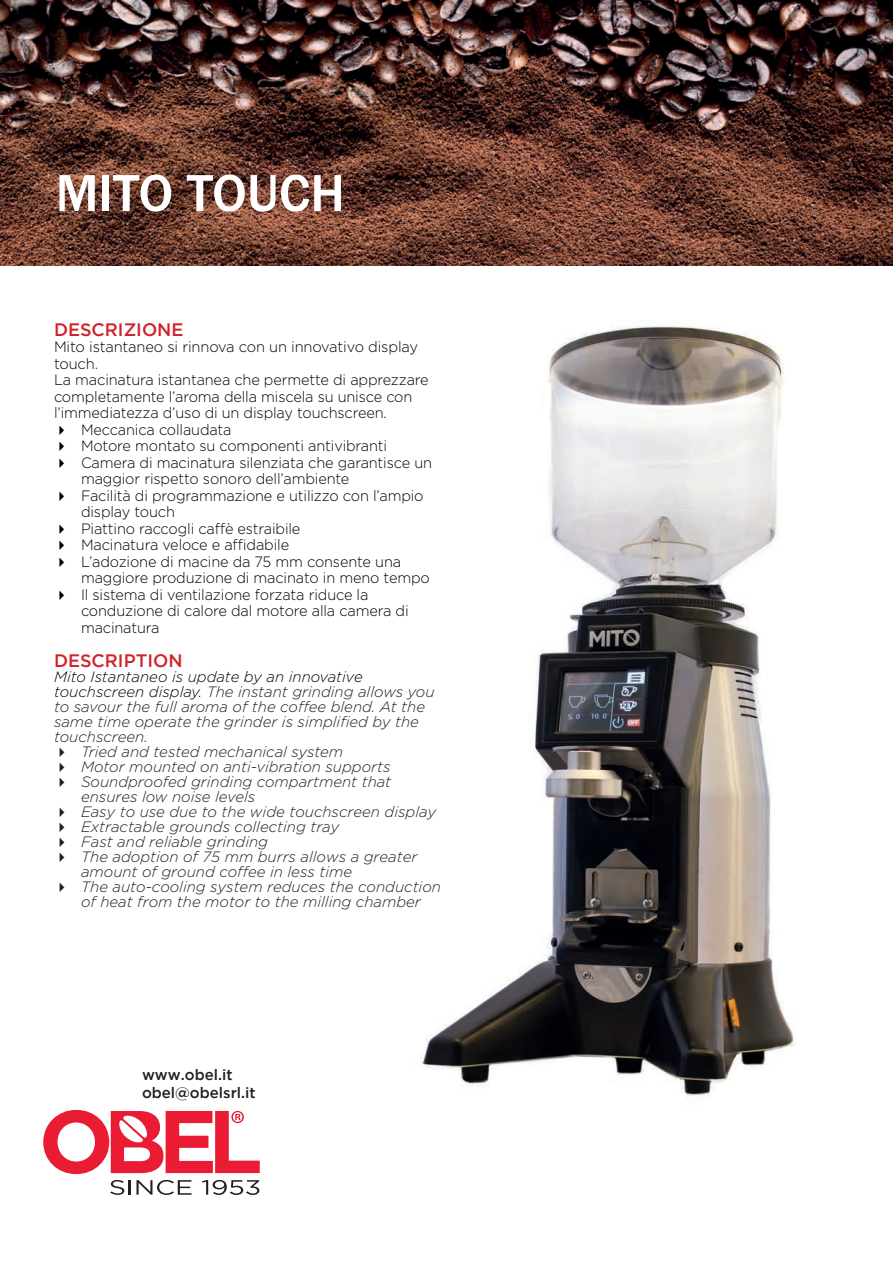
<style>
.page{position:relative;width:893px;height:1263px;background:#fff}
.page>*{position:absolute;margin:0;border:0;box-sizing:border-box;transform-origin:0 0}
.t1{font:500 54px "Franklin Gothic";color:#fff}
.t2{font:500 18px "Gotham";color:#d1232a}
.t3{font:300 15px "Gotham";letter-spacing:-.01em;color:#000}
.t4{font:italic 300 15px "Gotham";color:#231f20}
.t5{font:italic 300 15px "Gotham";color:#000}
.t6{font:500 15px/18px "Gotham";color:#231f20}
.s1{color:#000}
</style>
<div class="page">
<img style="left:421px;top:326px;width:374px;height:771px">
<img style="left:0;top:0;width:893px;height:266px">
<svg style="left:110px;top:1180px;width:21px;height:15px"></svg>
<svg style="left:137px;top:1180px;width:55px;height:15px"></svg>
<svg style="left:202px;top:1180px;width:57px;height:15px"></svg>
<svg style="left:43px;top:1110px;width:217px;height:64px"></svg>
<h1 class="t1" style="left:56px;top:160px;width:291px">MITO TOUCH</h1>
<p class="t2" style="left:54px;top:319px;width:131px">DESCRIZIONE</p>
<p class="t3" style="left:54px;top:337px;width:366px">Mito istantaneo si rinnova con un innovativo display</p>
<p class="t3" style="left:54px;top:354px;width:46px">touch.</p>
<p class="t3" style="left:54px;top:370px;width:376px">La macinatura istantanea che permette di apprezzare</p>
<p class="t3" style="left:54px;top:387px;width:360px">completamente l’aroma della miscela su unisce con</p>
<p class="t3" style="left:54px;top:403px;width:334px">l’immediatezza d’uso di un display touchscreen.</p>
<p class="t3" style="left:81px;top:420px;width:152px">Meccanica collaudata</p>
<p class="t3" style="left:81px;top:436px;width:308px">Motore montato su componenti antivibranti</p>
<p class="t3" style="left:81px;top:453px;width:353px">Camera di macinatura silenziata che garantisce un</p>
<p class="t3" style="left:81px;top:469px;width:270px">maggior rispetto sonoro dell’ambiente</p>
<p class="t3" style="left:81px;top:486px;width:344px">Facilità di programmazione e utilizzo con l’ampio</p>
<p class="t3" style="left:81px;top:502px;width:95px">display touch</p>
<p class="t3" style="left:81px;top:519px;width:221px">Piattino raccogli caffè estraibile</p>
<p class="t3" style="left:81px;top:535px;width:210px">Macinatura veloce e affidabile</p>
<p class="t3" style="left:81px;top:552px;width:322px">L’adozione di macine da 75 mm consente una</p>
<p class="t3" style="left:81px;top:568px;width:350px">maggiore produzione di macinato in meno tempo</p>
<p class="t3" style="left:81px;top:585px;width:289px">Il sistema di ventilazione forzata riduce la</p>
<p class="t3" style="left:81px;top:601px;width:329px">conduzione di calore dal motore alla camera di</p>
<p class="t3" style="left:81px;top:618px;width:80px">macinatura</p>
<p class="t2" style="left:54px;top:651px;width:130px">DESCRIPTION</p>
<p class="t5" style="left:54px;top:667px;width:310px">Mito Istantaneo is update by an innovative</p>
<p class="t4" style="left:54px;top:682px;width:382px"><span class="s1">touchscreen display.</span> The instant grinding allows you</p>
<p class="t4" style="left:54px;top:697px;width:373px">to savour the full aroma of the coffee blend. At the</p>
<p class="t4" style="left:54px;top:712px;width:366px">same time operate the grinder is simplified by the</p>
<p class="t4" style="left:54px;top:727px;width:95px">touchscreen.</p>
<p class="t4" style="left:81px;top:742px;width:264px">Tried and tested mechanical system</p>
<p class="t4" style="left:81px;top:757px;width:311px">Motor mounted on anti-vibration supports</p>
<p class="t4" style="left:81px;top:772px;width:312px">Soundproofed grinding compartment that</p>
<p class="t4" style="left:81px;top:787px;width:176px">ensures low noise levels</p>
<p class="t4" style="left:81px;top:802px;width:357px">Easy to use due to the wide touchscreen display</p>
<p class="t4" style="left:81px;top:817px;width:260px">Extractable grounds collecting tray</p>
<p class="t4" style="left:81px;top:832px;width:189px">Fast and reliable grinding</p>
<p class="t4" style="left:81px;top:847px;width:338px">The adoption of 75 mm burrs allows a greater</p>
<p class="t4" style="left:81px;top:862px;width:273px">amount of ground coffee in less time</p>
<p class="t4" style="left:81px;top:877px;width:362px">The auto-cooling system reduces the conduction</p>
<p class="t4" style="left:81px;top:892px;width:341px">of heat from the motor to the milling chamber</p>
<p class="t6" style="left:142px;top:1066px;width:115px">www.obel.it obel@obelsrl.it</p>
</div>
